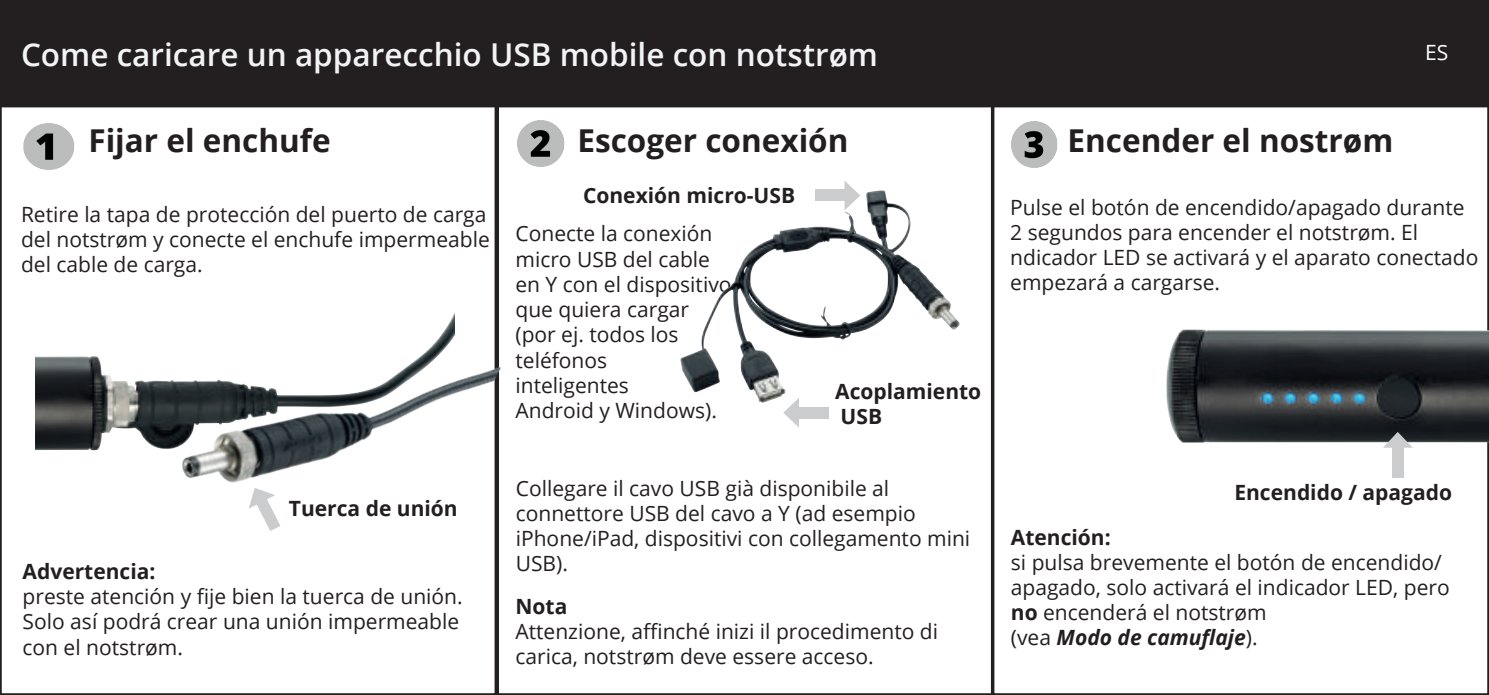
<style>
.page{position:relative;width:1489px;height:695px;background:#fff}
.page>*{position:absolute;margin:0;border:0;box-sizing:border-box;transform-origin:0 0}
.t1{font:700 31.5px "Open Sans";color:#231f20}
.t2{font:600 31.5px "Open Sans";color:#f2f3f4}
.t3{font:21px/25.2px "Open Sans";color:#231f20}
.t4{font:700 21px/25.2px "Open Sans";color:#231f20}
.t5{font:21px "Open Sans";color:#fff}
.s1{font-weight:700}
.s2{font-weight:700;font-style:italic}
</style>
<div class="page">
<div style="left:990px;top:0;width:498px;height:695px;border:4px solid #231f20"></div>
<img style="left:23px;top:123px;width:51px;height:47px">
<div style="left:0;top:0;width:1488px;height:106px;background:#231f20"></div>
<img style="left:517px;top:120px;width:48px;height:47px">
<img style="left:1011px;top:121px;width:47px;height:47px">
<img style="left:36px;top:356px;width:56px;height:95px">
<img style="left:680px;top:189px;width:280px;height:214px">
<div style="left:814px;top:190px;width:31px;height:11px;background:#cbccce"></div>
<svg style="left:844px;top:181px;width:16px;height:29px"></svg>
<div style="left:798px;top:407px;width:30px;height:11px;background:#cbccce"></div>
<svg style="left:783px;top:397px;width:16px;height:30px"></svg>
<img style="left:1166px;top:317px;width:322px;height:139px">
<img style="left:92px;top:231px;width:409px;height:415px">
<svg style="left:249px;top:488px;width:31px;height:43px"></svg>
<div style="left:1391px;top:447px;width:12px;height:30px;background:#cbccce"></div>
<svg style="left:1382px;top:432px;width:30px;height:15px"></svg>
<h1 class="t2" style="left:21px;top:33px;width:858px">Come caricare un apparecchio USB mobile con notstrøm</h1>
<h1 class="t1" style="left:88px;top:118px;width:244px">Fijar el enchufe</h1>
<h1 class="t1" style="left:577px;top:118px;width:272px">Escoger conexión</h1>
<h1 class="t1" style="left:1067px;top:118px;width:327px">Encender el nostrøm</h1>
<p class="t5" style="left:1424px;top:37px;width:25px">ES</p>
<p class="t3" style="left:21px;top:201px;width:470px">Retire la tapa de protección del puerto de carga del notstrøm y conecte el enchufe impermeable del cable de carga.</p>
<p class="t4" style="left:289px;top:495px;width:170px">Tuerca de unión</p>
<p class="t4" style="left:23px;top:558px;width:134px">Advertencia:</p>
<p class="t3" style="left:23px;top:583px;width:441px">preste atención y fije bien la tuerca de unión.<br>Solo así podrá crear una unión impermeable con el notstrøm.</p>
<p class="t4" style="left:583px;top:182px;width:214px">Conexión micro-USB</p>
<p class="t3" style="left:515px;top:221px;width:217px">Conecte la conexión micro USB del cable en Y con el dispositivo que quiera cargar (por ej. todos los teléfonos<br>inteligentes<br>Android y Windows).</p>
<p class="t4" style="left:835px;top:378px;width:148px">Acoplamiento<br>USB</p>
<p class="t3" style="left:516px;top:474px;width:456px">Collegare il cavo USB già disponibile al connettore USB del cavo a Y (ad esempio iPhone/iPad, dispositivi con collegamento mini USB).</p>
<p class="t4" style="left:515px;top:593px;width:53px">Nota</p>
<p class="t3" style="left:515px;top:618px;width:424px">Attenzione, affinché inizi il procedimento di carica, notstrøm deve essere acceso.</p>
<p class="t3" style="left:1010px;top:194px;width:469px">Pulse el botón de encendido/apagado durante 2 segundos para encender el notstrøm. El ndicador LED se activará y el aparato conectado empezará a cargarse.</p>
<p class="t4" style="left:1234px;top:479px;width:219px">Encendido / apagado</p>
<p class="t4" style="left:1010px;top:523px;width:101px">Atención:</p>
<p class="t3" style="left:1010px;top:549px;width:440px">si pulsa brevemente el botón de encendido/ apagado, solo activará el indicador LED, pero <span class="s1">no</span> encenderá el notstrøm<br>(vea <span class="s2">Modo de camuflaje</span>).</p>
</div>
